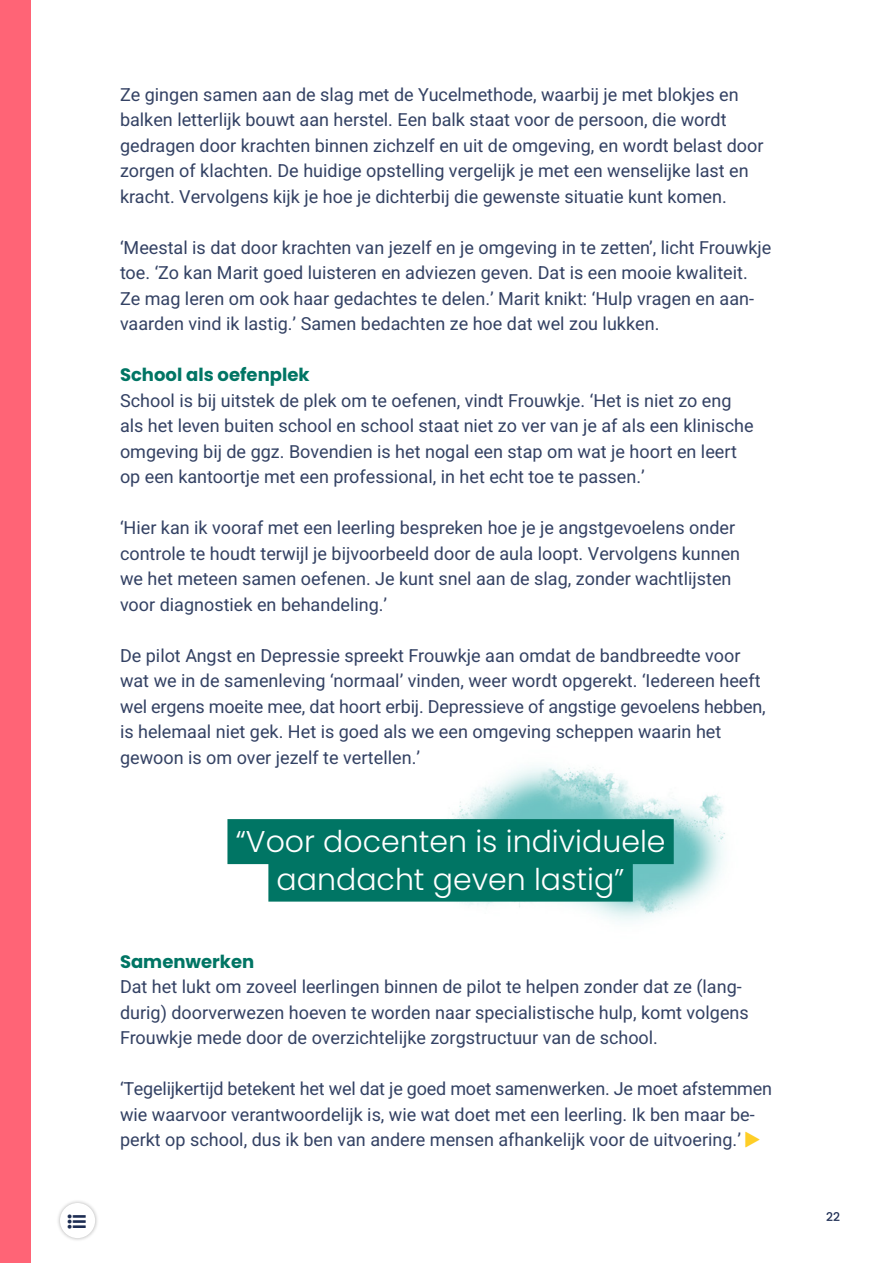
<style>
.page{position:relative;width:893px;height:1263px;background:#fff}
.page>*{position:absolute;margin:0;border:0;box-sizing:border-box;transform-origin:0 0}
.t1{font:300 30px/37.5px "Poppins";color:#fff;text-align:center}
.t2{font:18px/25.5px "Heebo";color:#344264}
.t3{font:700 18px "Poppins";color:#007564}
.t4{font:500 12px "Poppins";color:#1d2d53}
</style>
<div class="page">
<div style="left:0;top:0;width:30px;height:1263px;background:#ff6476"></div>
<div style="left:56px;top:1199px;width:43px;height:43px;background:#000;opacity:.3"></div>
<div style="left:60px;top:1203px;width:35px;height:35px;background:#fff;border-radius:50%"></div>
<img style="left:452px;top:767px;width:273px;height:154px">
<div style="left:227px;top:819px;width:447px;height:45px;background:#007564"></div>
<div style="left:268px;top:857px;width:365px;height:45px;background:#007564"></div>
<p class="t2" style="left:120px;top:81px;width:645px">Ze gingen samen aan de slag met de Yucelmethode, waarbij je met blokjes en balken letterlijk bouwt aan herstel. Een balk staat voor de persoon, die wordt gedragen door krachten binnen zichzelf en uit de omgeving, en wordt belast door zorgen of klachten. De huidige opstelling vergelijk je met een wenselijke last en kracht. Vervolgens kijk je hoe je dichterbij die gewenste situatie kunt komen.</p>
<p class="t2" style="left:120px;top:234px;width:653px">‘Meestal is dat door krachten van jezelf en je omgeving in te zetten’, licht Frouwkje toe. ‘Zo kan Marit goed luisteren en adviezen geven. Dat is een mooie kwaliteit.<br>Ze mag leren om ook haar gedachtes te delen.’ Marit knikt: ‘Hulp vragen en aan&shy;vaarden vind ik lastig.’ Samen bedachten ze hoe dat wel zou lukken.</p>
<p class="t3" style="left:120px;top:364px;width:191px">School als oefenplek</p>
<p class="t2" style="left:120px;top:387px;width:635px">School is bij uitstek de plek om te oefenen, vindt Frouwkje. ‘Het is niet zo eng als het leven buiten school en school staat niet zo ver van je af als een klinische omgeving bij de ggz. Bovendien is het nogal een stap om wat je hoort en leert op een kantoortje met een professional, in het echt toe te passen.’</p>
<p class="t2" style="left:120px;top:515px;width:622px">‘Hier kan ik vooraf met een leerling bespreken hoe je je angstgevoelens onder controle te houdt terwijl je bijvoorbeeld door de aula loopt. Vervolgens kunnen we het meteen samen oefenen. Je kunt snel aan de slag, zonder wachtlijsten voor diagnostiek en behandeling.’</p>
<p class="t2" style="left:120px;top:642px;width:647px">De pilot Angst en Depressie spreekt Frouwkje aan omdat de bandbreedte voor wat we in de samenleving ‘normaal’ vinden, weer wordt opgerekt. ‘Iedereen heeft wel ergens moeite mee, dat hoort erbij. Depressieve of angstige gevoelens hebben, is helemaal niet gek. Het is goed als we een omgeving scheppen waarin het gewoon is om over jezelf te vertellen.’</p>
<h1 class="t1" style="left:236px;top:823px;width:431px">“Voor docenten is individuele aandacht geven lastig”</h1>
<p class="t3" style="left:120px;top:951px;width:136px">Samenwerken</p>
<p class="t2" style="left:120px;top:974px;width:630px">Dat het lukt om zoveel leerlingen binnen de pilot te helpen zonder dat ze (lang&shy;durig) doorverwezen hoeven te worden naar specialistische hulp, komt volgens<br>Frouwkje mede door de overzichtelijke zorgstructuur van de school.</p>
<p class="t2" style="left:120px;top:1076px;width:654px">‘Tegelijkertijd betekent het wel dat je goed moet samenwerken. Je moet afstemmen wie waarvoor verantwoordelijk is, wie wat doet met een leerling. Ik ben maar be&shy;perkt op school, dus ik ben van andere mensen afhankelijk voor de uitvoering.’</p>
<p class="t4" style="left:826px;top:1209px;width:15px">22</p>
</div>
